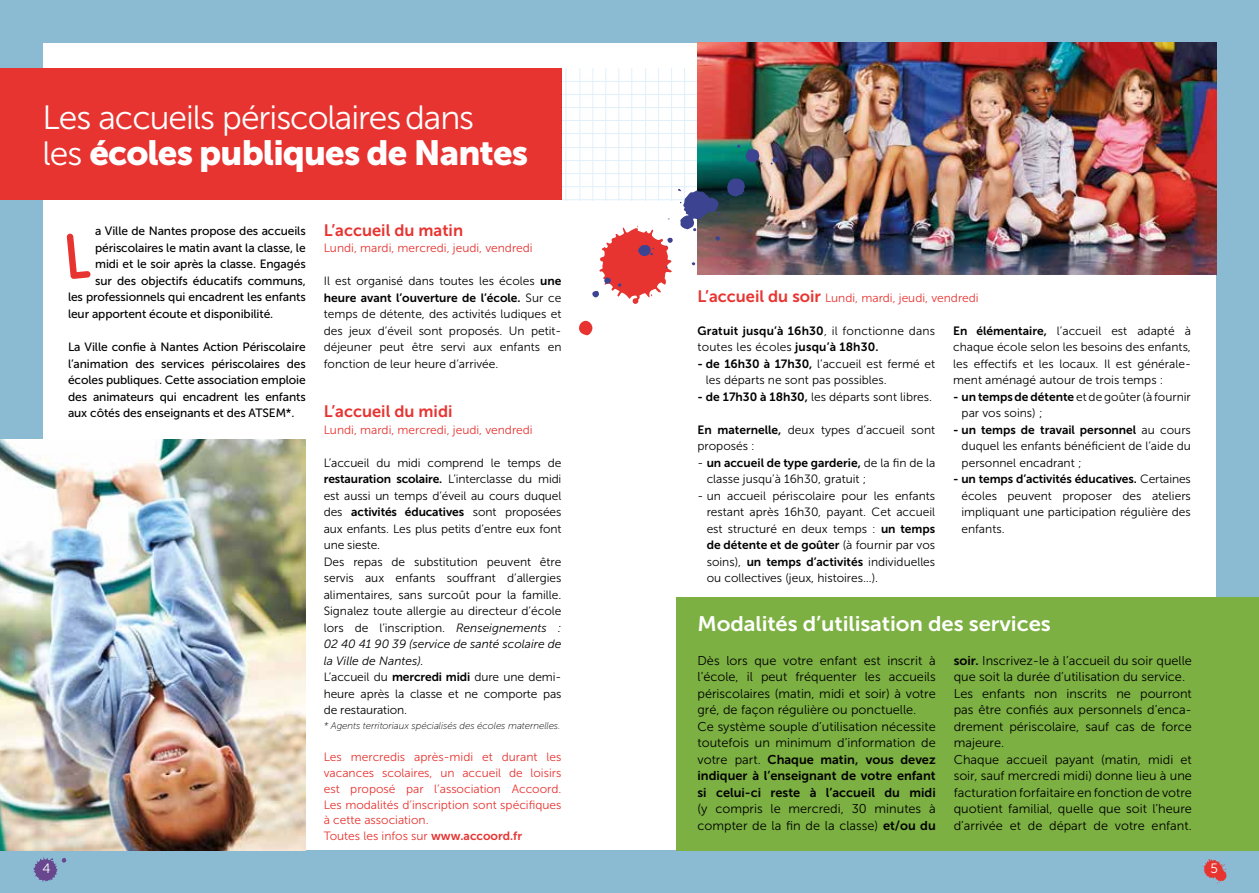
<style>
.page{position:relative;width:1259px;height:893px;background:#fff}
.page>*{position:absolute;margin:0;border:0;box-sizing:border-box;transform-origin:0 0}
.t1{font:34.8px "Museo Sans 900";letter-spacing:-.025em;color:#fff}
.t2{font:33.6px "Museo Sans 300";letter-spacing:-.03em;color:#fff}
.t3{font:21px "Museo Sans 700";letter-spacing:-.005em;color:#fff;scale:1.05 1}
.t4{font:16.5px "Museo Sans 700";color:#e73431}
.t5{font:13.5px "Museo Sans 300";color:#fff}
.t6{font:12.75px/16.5px "Museo Sans 300";color:#000}
.t7{font:12.75px/16.5px "Museo Sans 700";color:#000;text-align:justify}
.t8{font:12px/16.5px "Museo Sans 300";color:#000}
.t9{font:12px/16.5px "Museo Sans 500";letter-spacing:-.01em;color:#000;text-align:justify}
.t10{font:12px/15.8px "Museo Sans 300";color:#e73431}
.t11{font:12px "Museo Sans 700";color:#000}
.t12{font:italic 9.75px "Museo Sans 100";letter-spacing:-.01em;color:#000}
.s1{font-family:"Museo Sans 300";font-size:33.6px}
.s2{font-family:"Museo Sans 700"}
.s3{font-family:"Museo Sans 300"}
.s4{font-style:italic}
.s5{font-family:"Museo Sans 700";font-size:16.5px}
</style>
<div class="page">
<div style="left:0;top:0;width:629px;height:43px;background:#8bbad3"></div>
<div style="left:629px;top:0;width:630px;height:43px;background:#8bbad3"></div>
<div style="left:629px;top:850px;width:630px;height:43px;background:#8bbad3"></div>
<div style="left:0;top:850px;width:629px;height:43px;background:#8bbad3"></div>
<div style="left:0;top:0;width:43px;height:893px;background:#8bbad3"></div>
<div style="left:1216px;top:0;width:43px;height:893px;background:#8bbad3"></div>
<div style="left:0;top:68px;width:561px;height:132px;background:#e73431"></div>
<img style="left:697px;top:43px;width:519px;height:231px">
<div style="left:676px;top:597px;width:583px;height:253px;background:#7cb042"></div>
<img style="left:561px;top:68px;width:136px;height:132px">
<svg style="left:579px;top:145px;width:200px;height:190px"></svg>
<svg style="left:33px;top:857px;width:34px;height:25px"></svg>
<svg style="left:1202px;top:859px;width:24px;height:25px"></svg>
<img style="left:0;top:439px;width:306px;height:411px">
<h2 class="t2" style="left:43px;top:99px;width:433px">Les accueils périscolairesdans</h2>
<h1 class="t1" style="left:43px;top:133px;width:487px"><span class="s1">les</span> écoles publiques de Nantes</h1>
<p class="t9" style="left:95px;top:223px;width:212px">a Ville de Nantes propose des accueils</p>
<p class="t9" style="left:95px;top:240px;width:212px">périscolaires le matin avant la classe, le</p>
<p class="t9" style="left:95px;top:256px;width:212px">midi et le soir après la classe. Engagés</p>
<p class="t9" style="left:95px;top:273px;width:212px">sur des objectifs éducatifs communs,</p>
<p class="t9" style="left:68px;top:289px;width:239px">les professionnels qui encadrent les enfants</p>
<p class="t9" style="left:68px;top:306px;width:207px">leur apportent écoute et disponibilité.</p>
<p class="t9" style="left:68px;top:339px;width:239px">La Ville confie à Nantes Action Périscolaire l’animation des services périscolaires des écoles publiques. Cette association emploie des animateurs qui encadrent les enfants aux côtés des enseignants et des ATSEM*.</p>
<h3 class="t4" style="left:324px;top:221px;width:141px">L’accueil du matin</h3>
<p class="t10" style="left:324px;top:240px;width:210px">Lundi, mardi, mercredi, jeudi, vendredi</p>
<p class="t8" style="left:324px;top:273px;width:239px">Il est organisé dans toutes les écoles <span class="s2">une</span></p>
<p class="t11" style="left:324px;top:291px;width:239px">heure avant l’ouverture de l’école. <span class="s3">Sur ce</span></p>
<p class="t8" style="left:324px;top:306px;width:239px;text-align:justify">temps de détente, des activités ludiques et des jeux d’éveil sont proposés. Un petit&shy;déjeuner peut être servi aux enfants en fonction de leur heure d’arrivée.</p>
<h3 class="t4" style="left:324px;top:402px;width:130px">L’accueil du midi</h3>
<p class="t10" style="left:324px;top:422px;width:210px">Lundi, mardi, mercredi, jeudi, vendredi</p>
<p class="t8" style="left:324px;top:454px;width:239px">L’accueil du midi comprend le temps de</p>
<p class="t11" style="left:324px;top:472px;width:239px">restauration scolaire. <span class="s3">L’interclasse du midi</span></p>
<p class="t8" style="left:324px;top:487px;width:239px">est aussi un temps d’éveil au cours duquel</p>
<p class="t11" style="left:324px;top:505px;width:239px"><span class="s3">des</span> activités éducatives <span class="s3">sont proposées</span></p>
<p class="t8" style="left:324px;top:520px;width:239px">aux enfants. Les plus petits d’entre eux font une sieste.<br>Des repas de substitution peuvent être servis aux enfants souffrant d’allergies alimentaires, sans surcoût pour la famille.<br>Signalez toute allergie au directeur d’école lors de l’inscription. <span class="s4">Renseignements :<br>02 40 41 90 39 (service de santé scolaire de la Ville de Nantes).<br></span>L’accueil du <span class="s2">mercredi midi</span> dure une demi&shy;heure après la classe et ne comporte pas de restauration.</p>
<p class="t12" style="left:324px;top:720px;width:238px">* Agents territoriaux spécialisés des écoles maternelles.</p>
<p class="t10" style="left:324px;top:749px;width:239px">Les mercredis après-midi et durant les vacances scolaires, un accueil de loisirs est proposé par l’association Accoord.<br>Les modalités d’inscription sont spécifiques à cette association.<br>Toutes les infos sur <span class="s2">www.accoord.fr</span></p>
<p class="t10" style="left:697px;top:290px;width:283px"><span class="s5">L’accueil du soir</span> Lundi, mardi, jeudi, vendredi</p>
<p class="t11" style="left:697px;top:324px;width:239px">Gratuit jusqu’à 16h30<span class="s3">, il fonctionne dans</span></p>
<p class="t8" style="left:697px;top:339px;width:182px">toutes les écoles <span class="s2">jusqu’à 18h30.</span></p>
<p class="t8" style="left:706px;top:355px;width:231px;text-indent:-8px"><span class="s2">- de 16h30 à 17h30,</span> l’accueil est fermé et les départs ne sont pas possibles.</p>
<p class="t8" style="left:697px;top:388px;width:236px"><span class="s2">- de 17h30 à 18h30,</span> les départs sont libres.</p>
<p class="t8" style="left:697px;top:421px;width:239px"><span class="s2">En maternelle,</span> deux types d’accueil sont proposés :</p>
<p class="t11" style="left:697px;top:456px;width:239px"><span class="s3">-</span> un accueil de type garderie, <span class="s3">de la fin de la</span></p>
<p class="t8" style="left:706px;top:471px;width:161px">classe jusqu’à 16h30, gratuit ;</p>
<p class="t8" style="left:706px;top:487px;width:230px;text-align:justify;text-indent:-9px">- un accueil périscolaire pour les enfants restant après 16h30, payant. Cet accueil est structuré en deux temps : <span class="s2">un temps</span></p>
<p class="t11" style="left:706px;top:538px;width:230px">de détente et de goûter <span class="s3">(à fournir par vos</span></p>
<p class="t8" style="left:706px;top:553px;width:230px">soins), <span class="s2">un temps d’activités</span> individuelles ou collectives (jeux, histoires…).</p>
<p class="t8" style="left:953px;top:322px;width:239px;text-align:justify"><span class="s2">En élémentaire,</span> l’accueil est adapté à chaque école selon les besoins des enfants, les effectifs et les locaux. Il est générale&shy;ment aménagé autour de trois temps :</p>
<p class="t8" style="left:961px;top:388px;width:231px;text-indent:-8px"><span class="s2">- un temps de détente</span> et de goûter (à fournir par vos soins) ;</p>
<p class="t11" style="left:953px;top:423px;width:239px">- un temps de travail personnel <span class="s3">au cours</span></p>
<p class="t8" style="left:961px;top:438px;width:231px">duquel les enfants bénéficient de l’aide du personnel encadrant ;</p>
<p class="t11" style="left:953px;top:472px;width:239px">- un temps d’activités éducatives. <span class="s3">Certaines</span></p>
<p class="t8" style="left:961px;top:487px;width:231px;text-align:justify">écoles peuvent proposer des ateliers impliquant une participation régulière des enfants.</p>
<h3 class="t3" style="left:697px;top:612px;width:338px">Modalités d’utilisation des services</h3>
<p class="t6" style="left:697px;top:652px;width:240px">Dès lors que votre enfant est inscrit à l’école, il peut fréquenter les accueils périscolaires (matin, midi et soir) à votre gré, de façon régulière ou ponctuelle.<br>Ce système souple d’utilisation nécessite toutefois un minimum d’information de</p>
<p class="t7" style="left:697px;top:751px;width:240px"><span class="s3">votre part.</span> Chaque matin, vous devez indiquer à l’enseignant de votre enfant si celui-ci reste à l’accueil du midi</p>
<p class="t6" style="left:697px;top:800px;width:240px">(y compris le mercredi, 30 minutes à compter de la fin de la classe) <span class="s2">et/ou du</span></p>
<p class="t6" style="left:953px;top:652px;width:240px"><span class="s2">soir.</span> Inscrivez-le à l’accueil du soir quelle que soit la durée d’utilisation du service.<br>Les enfants non inscrits ne pourront pas être confiés aux personnels d’enca&shy;drement périscolaire, sauf cas de force majeure.<br>Chaque accueil payant (matin, midi et soir, sauf mercredi midi) donne lieu à une facturation forfaitaire en fonction de votre quotient familial, quelle que soit l’heure d’arrivée et de départ de votre enfant.</p>
<p class="t5" style="left:43px;top:861px;width:10px">4</p>
<p class="t5" style="left:1210px;top:861px;width:9px">5</p>
</div>
